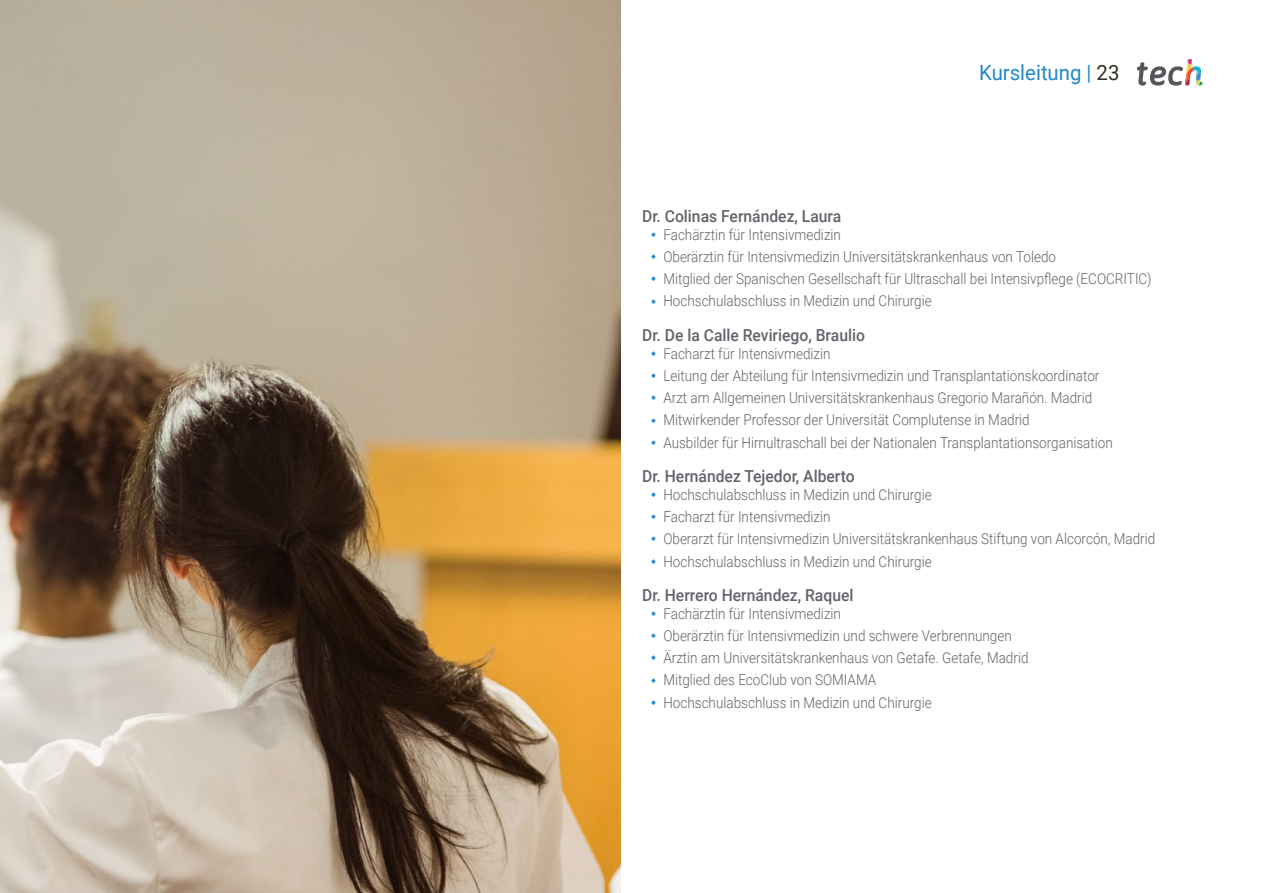
<style>
.page{position:relative;width:1263px;height:893px;background:#fff}
.page>*{position:absolute;margin:0;border:0;box-sizing:border-box;transform-origin:0 0}
.t1{font:21px "Roboto";color:#2488c9}
.t2{font:500 16.5px "Roboto";color:#61646a;scale:.95 1}
.t3{font:300 15px/22.2px "Roboto";color:#61646a;scale:.9 1}
.s1{color:#312e20}
</style>
<div class="page">
<svg style="left:1137px;top:59px;width:65px;height:27px"></svg>
<img style="left:0;top:0;width:621px;height:893px">
<h1 class="t1" style="left:979px;top:57px;width:142px">Kursleitung | <span class="s1">23</span></h1>
<p class="t2" style="left:642px;top:204px;width:211px">Dr. Colinas Fernández, Laura</p>
<p class="t3" style="left:663px;top:223px;width:544px">Fachärztin für Intensivmedizin<br>Oberärztin für Intensivmedizin Universitätskrankenhaus von Toledo<br>Mitglied der Spanischen Gesellschaft für Ultraschall bei Intensivpflege (ECOCRITIC)<br>Hochschulabschluss in Medizin und Chirurgie</p>
<p class="t2" style="left:642px;top:323px;width:236px">Dr. De la Calle Reviriego, Braulio</p>
<p class="t3" style="left:663px;top:342px;width:501px">Facharzt für Intensivmedizin<br>Leitung der Abteilung für Intensivmedizin und Transplantationskoordinator Arzt am Allgemeinen Universitätskrankenhaus Gregorio Marañón. Madrid Mitwirkender Professor der Universität Complutense in Madrid<br>Ausbilder für Hirnultraschall bei der Nationalen Transplantationsorganisation</p>
<p class="t2" style="left:642px;top:464px;width:225px">Dr. Hernández Tejedor, Alberto</p>
<p class="t3" style="left:663px;top:483px;width:548px">Hochschulabschluss in Medizin und Chirurgie<br>Facharzt für Intensivmedizin<br>Oberarzt für Intensivmedizin Universitätskrankenhaus Stiftung von Alcorcón, Madrid Hochschulabschluss in Medizin und Chirurgie</p>
<p class="t2" style="left:642px;top:583px;width:224px">Dr. Herrero Hernández, Raquel</p>
<p class="t3" style="left:663px;top:602px;width:407px">Fachärztin für Intensivmedizin<br>Oberärztin für Intensivmedizin und schwere Verbrennungen Ärztin am Universitätskrankenhaus von Getafe. Getafe, Madrid Mitglied des EcoClub von SOMIAMA<br>Hochschulabschluss in Medizin und Chirurgie</p>
</div>
